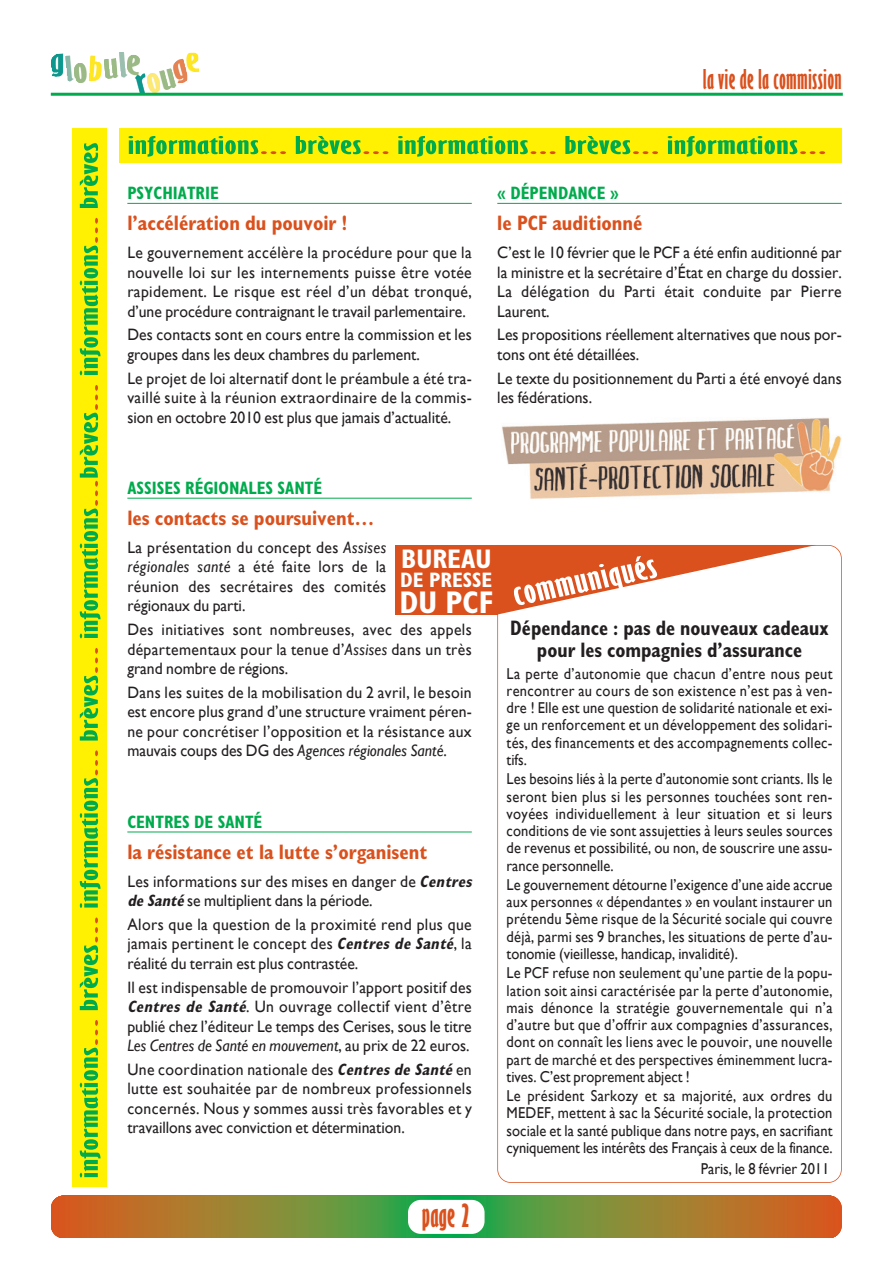
<style>
.page{position:relative;width:893px;height:1263px;background:#fff}
.page>*{position:absolute;margin:0;border:0;box-sizing:border-box;transform-origin:0 0}
.t1{font:700 extra-condensed 36px "Giltus D";color:#fff;scale:1.5 1}
.t2{font:700 extra-condensed 36px "Giltus D";color:#da511d}
.t3{font:700 condensed 31.5px "Gill Sans";color:#fff}
.t4{font:700 extra-condensed 30px "Giltus D";letter-spacing:.01em;color:#da511d}
.t5{font:700 extra-condensed 27px "Giltus D";color:#00ab4d;scale:2 1}
.t6{font:700 condensed 27px "Gill Sans";color:#fff}
.t7{font:700 condensed 21px "Gill Sans";color:#da511d;scale:.95 1}
.t8{font:700 condensed 21px/22.5px "Gill Sans";color:#231f20;text-align:center;scale:.92 1}
.t9{font:700 condensed 21px "Gill Sans";color:#fff}
.t10{font:700 condensed 18px "Gill Sans";color:#00ab4d;scale:.95 1}
.t11{font:16.5px/19.5px "Gill Sans";color:#231f20;text-align:justify;scale:.95 1}
.t12{font:16.5px/19.5px "Gill Sans";letter-spacing:.025em;color:#231f20;scale:.95 1}
.t13{font:15.75px/17.2px "Gill Sans";color:#231f20;text-align:justify;scale:.92 1}
.s1{color:#da511d}
.s2{font-style:italic}
.s3{font-weight:700;font-style:italic;font-stretch:condensed}
</style>
<div class="page">
<hr style="left:127px;top:203px;width:345px;height:1px;background:#00ab4d">
<hr style="left:127px;top:498px;width:345px;height:1px;background:#00ab4d">
<hr style="left:127px;top:832px;width:345px;height:1px;background:#00ab4d">
<hr style="left:497px;top:203px;width:345px;height:1px;background:#00ab4d">
<div style="left:119px;top:128px;width:723px;height:34px;background:#fff101"></div>
<div style="left:72px;top:128px;width:34px;height:1059px;background:#fff101"></div>
<svg style="left:53px;top:1195px;width:787px;height:43px;background:#a47c30"></svg>
<div style="left:348px;top:1195px;width:196px;height:43px;background:#5f9c42"></div>
<div style="left:357px;top:1195px;width:179px;height:43px;background:#599d43"></div>
<div style="left:365px;top:1195px;width:162px;height:43px;background:#529e44"></div>
<div style="left:372px;top:1195px;width:148px;height:43px;background:#4c9f45"></div>
<div style="left:378px;top:1195px;width:137px;height:43px;background:#48a046"></div>
<div style="left:381px;top:1195px;width:131px;height:43px;background:#44a146"></div>
<div style="left:384px;top:1195px;width:124px;height:43px;background:#3ea146"></div>
<div style="left:388px;top:1195px;width:117px;height:43px;background:#39a247"></div>
<div style="left:391px;top:1195px;width:110px;height:43px;background:#34a347"></div>
<div style="left:395px;top:1195px;width:103px;height:43px;background:#2fa348"></div>
<div style="left:398px;top:1195px;width:96px;height:43px;background:#2aa448"></div>
<div style="left:402px;top:1195px;width:89px;height:43px;background:#24a448"></div>
<div style="left:405px;top:1195px;width:82px;height:43px;background:#1fa549"></div>
<svg style="left:407px;top:1195px;width:79px;height:43px"></svg>
<div style="left:424px;top:1195px;width:45px;height:43px;background:#0aa84b"></div>
<div style="left:429px;top:1195px;width:34px;height:43px;background:#05a94b"></div>
<div style="left:432px;top:1195px;width:28px;height:43px;background:#01a94b"></div>
<div style="left:408px;top:1200px;width:77px;height:34px;background:#fff;border-radius:13px"></div>
<img style="left:51px;top:52px;width:148px;height:41px">
<hr style="left:51px;top:93px;width:792px;height:3px;background:#00ab4d">
<div style="left:497px;top:545px;width:345px;height:638px;border:2px solid #da511d;border-radius:14px"></div>
<div style="left:395px;top:545px;width:102px;height:69px;background:#da511d"></div>
<svg style="left:497px;top:545px;width:319px;height:69px"></svg>
<img style="left:502px;top:417px;width:340px;height:82px">
<h3 class="t5" style="left:78px;top:1178px;width:520px;rotate:-90deg">informations<span class="s1">…</span>brèves<span class="s1">…</span>informations<span class="s1">…</span>brèves<span class="s1">…</span>informations<span class="s1">…</span>brèves<span class="s1">…</span>informations<span class="s1">…</span>brèves</h3>
<h3 class="t4" style="left:703px;top:67px;width:140px">la vie de la commission</h3>
<h3 class="t5" style="left:127px;top:134px;width:351px">informations<span class="s1">…</span>brèves<span class="s1">…</span>informations<span class="s1">…</span>brèves<span class="s1">…</span>informations<span class="s1">…</span></h3>
<p class="t10" style="left:127px;top:187px;width:98px">PSYCHIATRIE</p>
<p class="t7" style="left:127px;top:216px;width:233px">l’accélération du pouvoir !</p>
<p class="t11" style="left:127px;top:243px;width:364px">Le gouvernement accélère la procédure pour que la nouvelle loi sur les internements puisse être votée rapidement. Le risque est réel d’un débat tronqué, d’une procédure contraignant le travail parlementaire.</p>
<p class="t11" style="left:127px;top:325px;width:364px">Des contacts sont en cours entre la commission et les groupes dans les deux chambres du parlement.</p>
<p class="t11" style="left:127px;top:368px;width:364px">Le projet de loi alternatif dont le préambule a été tra&shy;vaillé suite à la réunion extraordinaire de la commis&shy;sion en octobre 2010 est plus que jamais d’actualité.</p>
<p class="t10" style="left:497px;top:187px;width:129px">« DÉPENDANCE »</p>
<p class="t7" style="left:497px;top:216px;width:154px">le PCF auditionné</p>
<p class="t11" style="left:497px;top:243px;width:364px">C’est le 10 février que le PCF a été enfin auditionné par la ministre et la secrétaire d’État en charge du dossier.<br>La délégation du Parti était conduite par Pierre Laurent.</p>
<p class="t11" style="left:497px;top:325px;width:364px">Les propositions réellement alternatives que nous por&shy;tons ont été détaillées.</p>
<p class="t11" style="left:497px;top:368px;width:364px">Le texte du positionnement du Parti a été envoyé dans les fédérations.</p>
<p class="t10" style="left:127px;top:481px;width:207px">ASSISES RÉGIONALES SANTÉ</p>
<p class="t7" style="left:127px;top:510px;width:262px">les contacts se poursuivent…</p>
<p class="t11" style="left:127px;top:537px;width:274px">La présentation du concept des <span class="s2">Assises régionales santé</span> a été faite lors de la réunion des secrétaires des comités régionaux du parti.</p>
<p class="t11" style="left:127px;top:620px;width:364px">Des initiatives sont nombreuses, avec des appels départementaux pour la tenue d’<span class="s2">Assises</span> dans un très grand nombre de régions.</p>
<p class="t11" style="left:127px;top:682px;width:364px">Dans les suites de la mobilisation du 2 avril, le besoin est encore plus grand d’une structure vraiment péren&shy;ne pour concrétiser l’opposition et la résistance aux mauvais coups des DG des <span class="s2">Agences régionales Santé</span>.</p>
<h3 class="t6" style="left:401px;top:549px;width:92px">BUREAU</h3>
<p class="t9" style="left:400px;top:573px;width:94px">DE PRESSE</p>
<h2 class="t3" style="left:399px;top:592px;width:95px">DU PCF</h2>
<p class="t10" style="left:127px;top:815px;width:144px">CENTRES DE SANTÉ</p>
<p class="t7" style="left:127px;top:844px;width:317px">la résistance et la lutte s’organisent</p>
<p class="t12" style="left:127px;top:871px;width:367px">Les informations sur des mises en danger de <span class="s3">Centres de Santé</span>se multiplient dans la période.</p>
<p class="t11" style="left:127px;top:914px;width:364px">Alors que la question de la proximité rend plus que jamais pertinent le concept des <span class="s3">Centres de Santé</span>, la réalité du terrain est plus contrastée.</p>
<p class="t11" style="left:127px;top:977px;width:364px">Il est indispensable de promouvoir l’apport positif des <span class="s3">Centres de Santé</span>. Un ouvrage collectif vient d’être publié chez l’éditeur Le temps des Cerises, sous le titre <span class="s2">Les Centres de Santé en mouvement</span>, au prix de 22 euros.</p>
<p class="t11" style="left:127px;top:1059px;width:364px">Une coordination nationale des <span class="s3">Centres de Santé</span>en lutte est souhaitée par de nombreux professionnels concernés. Nous y sommes aussi très favorables et y travaillons avec conviction et détermination.</p>
<h1 class="t2" style="left:422px;top:1201px;width:50px">page 2</h1>
<h1 class="t1" style="left:511px;top:581px;width:98px;rotate:-12deg">communiqués</h1>
<p class="t8" style="left:510px;top:618px;width:348px">Dépendance : pas de nouveaux cadeaux pour les compagnies d’assurance</p>
<p class="t13" style="left:507px;top:665px;width:356px">La perte d’autonomie que chacun d’entre nous peut rencontrer au cours de son existence n’est pas à ven&shy;dre ! Elle est une question de solidarité nationale et exi&shy;ge un renforcement et un développement des solidari&shy;tés, des financements et des accompagnements collec&shy;tifs.</p>
<p class="t13" style="left:507px;top:770px;width:356px">Les besoins liés à la perte d’autonomie sont criants. Ils le seront bien plus si les personnes touchées sont ren&shy;voyées individuellement à leur situation et si leurs conditions de vie sont assujetties à leurs seules sources de revenus et possibilité, ou non, de souscrire une assu&shy;rance personnelle.</p>
<p class="t13" style="left:507px;top:876px;width:356px">Le gouvernement détourne l’exigence d’une aide accrue aux personnes « dépendantes » en voulant instaurer un prétendu 5ème risque de la Sécurité sociale qui couvre déjà, parmi ses 9 branches, les situations de perte d’au&shy;tonomie (vieillesse, handicap, invalidité).</p>
<p class="t13" style="left:507px;top:964px;width:356px">Le PCF refuse non seulement qu’une partie de la popu&shy;lation soit ainsi caractérisée par la perte d’autonomie, mais dénonce la stratégie gouvernementale qui n’a d’autre but que d’offrir aux compagnies d’assurances, dont on connaît les liens avec le pouvoir, une nouvelle part de marché et des perspectives éminemment lucra&shy;tives. C’est proprement abject !</p>
<p class="t13" style="left:507px;top:1087px;width:356px">Le président Sarkozy et sa majorité, aux ordres du MEDEF, mettent à sac la Sécurité sociale, la protection sociale et la santé publique dans notre pays, en sacrifiant cyniquement les intérêts des Français à ceux de la finance.</p>
<p class="t13" style="left:701px;top:1160px;width:141px">Paris, le 8 février 2011</p>
</div>
